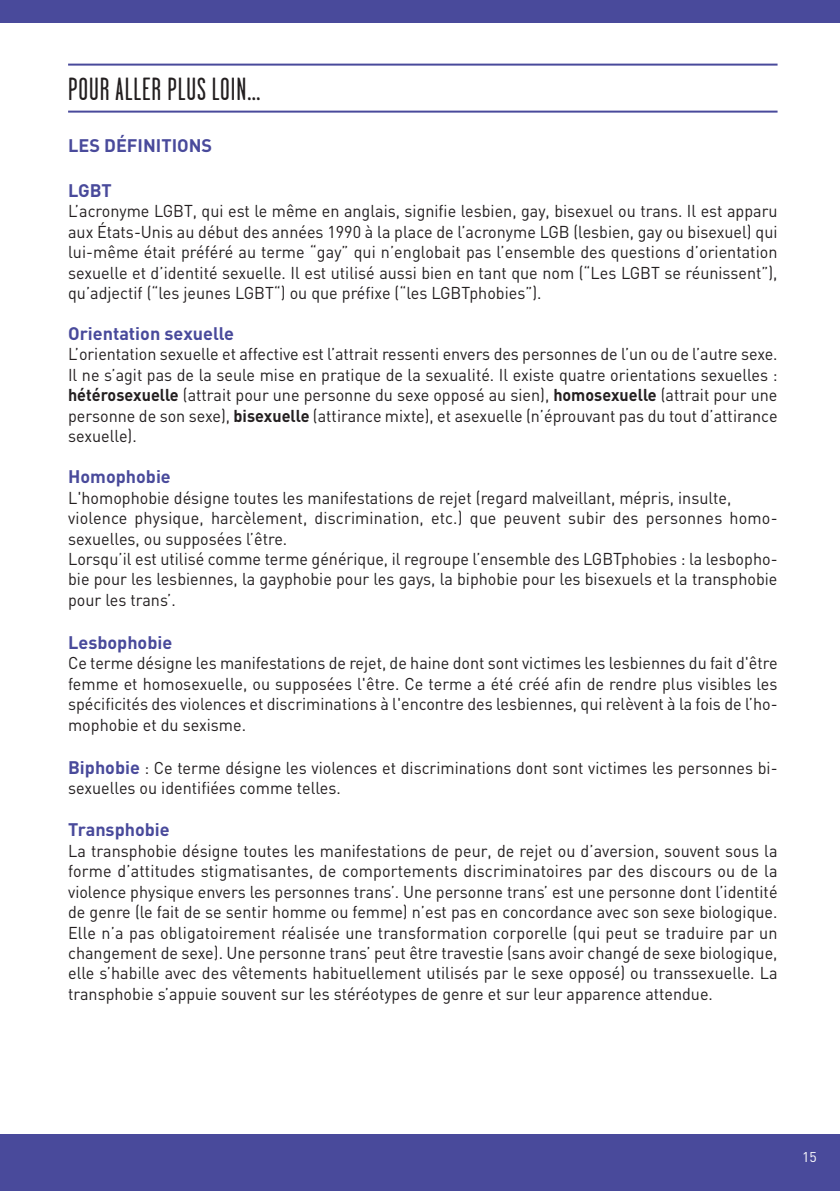
<style>
.page{position:relative;width:840px;height:1191px;background:#fff}
.page>*{position:absolute;margin:0;border:0;box-sizing:border-box;transform-origin:0 0}
.t1{font:32px "Garage Gothic";letter-spacing:.03em;color:#231f20}
.t2{font:700 18px "DIN";color:#494a9b}
.t3{font:17px/20.4px "DIN";color:#231f20;text-align:justify;scale:.95 1}
.t4{font:14px "DIN";color:#fff}
.s1{font-weight:700}
.s2{font-weight:700;font-size:18px;color:#494a9b}
</style>
<div class="page">
<hr style="left:68px;top:64px;width:709px;height:2px;background:#494a9b">
<hr style="left:68px;top:111px;width:709px;height:2px;background:#494a9b">
<div style="left:0;top:1134px;width:839px;height:57px;background:#494a9b"></div>
<div style="left:0;top:0;width:839px;height:23px;background:#494a9b"></div>
<h1 class="t1" style="left:68px;top:72px;width:193px">POUR ALLER PLUS LOIN…</h1>
<p class="t2" style="left:68px;top:134px;width:146px">LES DÉFINITIONS</p>
<p class="t2" style="left:68px;top:178px;width:45px">LGBT</p>
<p class="t3" style="left:68px;top:201px;width:747px">L’acronyme LGBT, qui est le même en anglais, signifie lesbien, gay, bisexuel ou trans. Il est apparu aux États-Unis au début des années 1990 à la place de l’acronyme LGB (lesbien, gay ou bisexuel) qui lui-même était préféré au terme “gay” qui n’englobait pas l’ensemble des questions d’orientation sexuelle et d’identité sexuelle. Il est utilisé aussi bien en tant que nom (“Les LGBT se réunissent”), qu’adjectif (“les jeunes LGBT“) ou que préfixe (“les LGBTphobies”).</p>
<p class="t2" style="left:68px;top:321px;width:167px">Orientation sexuelle</p>
<p class="t3" style="left:68px;top:343px;width:747px">L’orientation sexuelle et affective est l’attrait ressenti envers des personnes de l’un ou de l’autre sexe.<br>Il ne s’agit pas de la seule mise en pratique de la sexualité. Il existe quatre orientations sexuelles : <span class="s1">hétérosexuelle</span> (attrait pour une personne du sexe opposé au sien), <span class="s1">homosexuelle</span> (attrait pour une personne de son sexe), <span class="s1">bisexuelle</span> (attirance mixte), et asexuelle (n’éprouvant pas du tout d’attirance sexuelle).</p>
<p class="t2" style="left:68px;top:465px;width:104px">Homophobie</p>
<p class="t3" style="left:68px;top:487px;width:747px;text-align:left">L'homophobie désigne toutes les manifestations de rejet (regard malveillant, mépris, insulte, violence physique, harcèlement, discrimination, etc.) que peuvent subir des personnes homo&shy;sexuelles, ou supposées l’être.<br>Lorsqu’il est utilisé comme terme générique, il regroupe l’ensemble des LGBTphobies : la lesbopho&shy;bie pour les lesbiennes, la gayphobie pour les gays, la biphobie pour les bisexuels et la transphobie pour les trans’.</p>
<p class="t2" style="left:68px;top:630px;width:106px">Lesbophobie</p>
<p class="t3" style="left:68px;top:652px;width:747px">Ce terme désigne les manifestations de rejet, de haine dont sont victimes les lesbiennes du fait d'être femme et homosexuelle, ou supposées l'être. Ce terme a été créé afin de rendre plus visibles les spécificités des violences et discriminations à l'encontre des lesbiennes, qui relèvent à la fois de l’ho&shy;mophobie et du sexisme.</p>
<p class="t3" style="left:68px;top:757px;width:747px"><span class="s2">Biphobie</span> : Ce terme désigne les violences et discriminations dont sont victimes les personnes bi&shy;sexuelles ou identifiées comme telles.</p>
<p class="t2" style="left:68px;top:818px;width:103px">Transphobie</p>
<p class="t3" style="left:68px;top:840px;width:747px">La transphobie désigne toutes les manifestations de peur, de rejet ou d’aversion, souvent sous la forme d’attitudes stigmatisantes, de comportements discriminatoires par des discours ou de la violence physique envers les personnes trans’. Une personne trans’ est une personne dont l’identité de genre (le fait de se sentir homme ou femme) n’est pas en concordance avec son sexe biologique.<br>Elle n’a pas obligatoirement réalisée une transformation corporelle (qui peut se traduire par un changement de sexe). Une personne trans’ peut être travestie (sans avoir changé de sexe biologique, elle s’habille avec des vêtements habituellement utilisés par le sexe opposé) ou transsexuelle. La transphobie s’appuie souvent sur les stéréotypes de genre et sur leur apparence attendue.</p>
<p class="t4" style="left:801px;top:1147px;width:16px">15</p>
</div>
